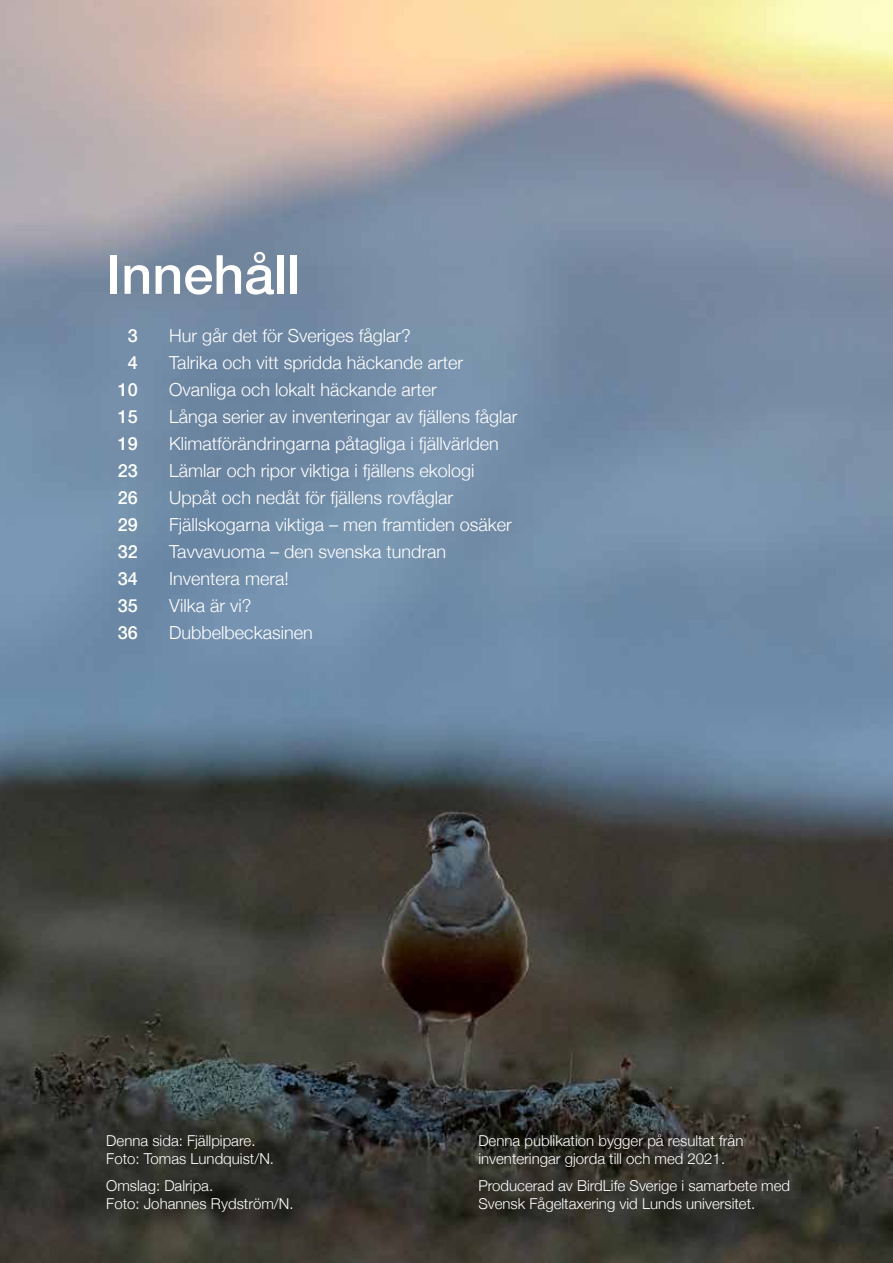
<style>
.page{position:relative;width:893px;height:1263px;background:#fff}
.page>*{position:absolute;margin:0;border:0;box-sizing:border-box;transform-origin:0 0}
.t1{font:500 54px "Helvetica Neue";color:#fff}
.t2{font:300 18px "Helvetica Neue";color:#fff}
.t3{font:500 18px "Helvetica Neue";color:#fff}
.t4{font:300 15px/18px "Helvetica Neue";color:#fff}
</style>
<div class="page">
<img style="left:0;top:0;width:893px;height:1263px">
<h1 class="t1" style="left:106px;top:242px;width:196px">Innehåll</h1>
<p class="t3" style="left:128px;top:325px;width:12px">3</p>
<p class="t2" style="left:169px;top:325px;width:243px">Hur går det för Sveriges fåglar?</p>
<p class="t3" style="left:128px;top:352px;width:12px">4</p>
<p class="t2" style="left:169px;top:352px;width:295px">Talrika och vitt spridda häckande arter</p>
<p class="t3" style="left:118px;top:379px;width:22px">10</p>
<p class="t2" style="left:169px;top:379px;width:269px">Ovanliga och lokalt häckande arter</p>
<p class="t3" style="left:118px;top:406px;width:22px">15</p>
<p class="t2" style="left:169px;top:406px;width:350px">Långa serier av inventeringar av fjällens fåglar</p>
<p class="t3" style="left:118px;top:433px;width:22px">19</p>
<p class="t2" style="left:169px;top:433px;width:331px">Klimatförändringarna påtagliga i fjällvärlden</p>
<p class="t3" style="left:118px;top:460px;width:22px">23</p>
<p class="t2" style="left:169px;top:460px;width:307px">Lämlar och ripor viktiga i fjällens ekologi</p>
<p class="t3" style="left:118px;top:487px;width:22px">26</p>
<p class="t2" style="left:169px;top:487px;width:285px">Uppåt och nedåt för fjällens rovfåglar</p>
<p class="t3" style="left:118px;top:514px;width:22px">29</p>
<p class="t2" style="left:169px;top:514px;width:344px">Fjällskogarna viktiga – men framtiden osäker</p>
<p class="t3" style="left:118px;top:541px;width:22px">32</p>
<p class="t2" style="left:169px;top:541px;width:278px">Tavvavuoma – den svenska tundran</p>
<p class="t3" style="left:118px;top:568px;width:22px">34</p>
<p class="t2" style="left:169px;top:568px;width:121px">Inventera mera!</p>
<p class="t3" style="left:118px;top:595px;width:22px">35</p>
<p class="t2" style="left:169px;top:595px;width:84px">Vilka är vi?</p>
<p class="t3" style="left:118px;top:622px;width:22px">36</p>
<p class="t2" style="left:169px;top:622px;width:145px">Dubbelbeckasinen</p>
<p class="t4" style="left:106px;top:1131px;width:169px">Denna sida: Fjällpipare.<br>Foto: Tomas Lundquist/N.</p>
<p class="t4" style="left:106px;top:1176px;width:189px">Omslag: Dalripa.<br>Foto: Johannes Rydström/N.</p>
<p class="t4" style="left:478px;top:1131px;width:267px">Denna publikation bygger på resultat från inventeringar gjorda till och med 2021.</p>
<p class="t4" style="left:478px;top:1176px;width:313px">Producerad av BirdLife Sverige i samarbete med<br>Svensk Fågeltaxering vid Lunds universitet.</p>
</div>
